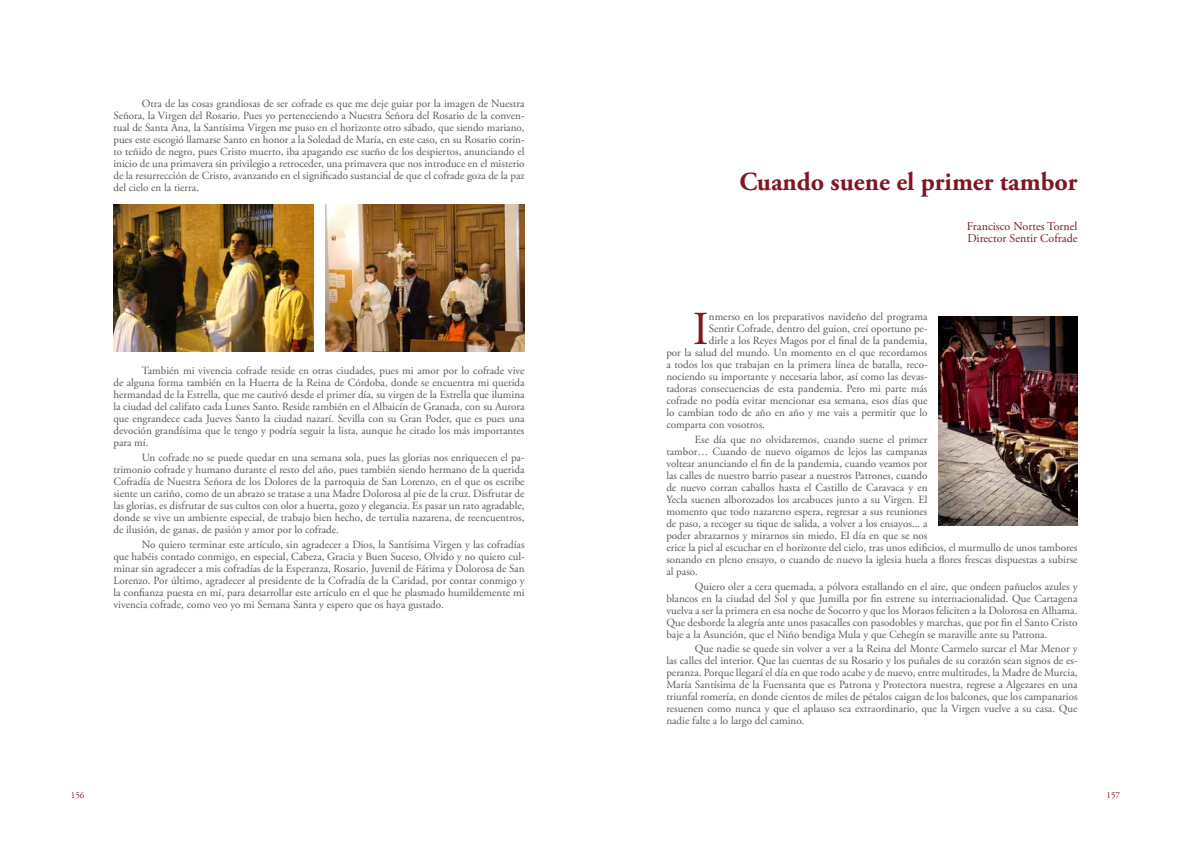
<style>
.page{position:relative;width:1191px;height:842px;background:#fff}
.page>*{position:absolute;margin:0;border:0;box-sizing:border-box;transform-origin:0 0}
.t1{font:47.2px "Adobe Garamond Pro";color:#801623}
.t2{font:700 26px "Adobe Garamond Pro";color:#801623}
.t3{font:12px/12px "Adobe Garamond Pro";color:#801623}
.t4{font:11px/12px "Adobe Garamond Pro";color:#575756;text-align:justify}
.t5{font:9px "Adobe Garamond Pro";color:#801623}
</style>
<div class="page">
<img style="left:113px;top:204px;width:200px;height:147px">
<img style="left:325px;top:204px;width:199px;height:147px">
<img style="left:938px;top:316px;width:139px;height:210px">
<p class="t4" style="left:113px;top:98px;width:413px;text-indent:28px">Otra de las cosas grandiosas de ser cofrade es que me deje guiar por la imagen de Nuestra Señora, la Virgen del Rosario. Pues yo perteneciendo a Nuestra Señora del Rosario de la conven&shy;tual de Santa Ana, la Santísima Virgen me puso en el horizonte otro sábado, que siendo mariano, pues este escogió llamarse Santo en honor a la Soledad de María, en este caso, en su Rosario corin&shy;to teñido de negro, pues Cristo muerto, iba apagando ese sueño de los despiertos, anunciando el inicio de una primavera sin privilegio a retroceder, una primavera que nos introduce en el misterio de la resurrección de Cristo, avanzando en el significado sustancial de que el cofrade goza de la paz del cielo en la tierra.</p>
<p class="t4" style="left:113px;top:365px;width:413px;text-indent:28px">También mi vivencia cofrade reside en otras ciudades, pues mi amor por lo cofrade vive de alguna forma también en la Huerta de la Reina de Córdoba, donde se encuentra mi querida hermandad de la Estrella, que me cautivó desde el primer día, su virgen de la Estrella que ilumina la ciudad del califato cada Lunes Santo. Reside también en el Albaicín de Granada, con su Aurora que engrandece cada Jueves Santo la ciudad nazarí. Sevilla con su Gran Poder, que es pues una devoción grandísima que le tengo y podría seguir la lista, aunque he citado los más importantes para mí.</p>
<p class="t4" style="left:113px;top:452px;width:413px;text-indent:28px">Un cofrade no se puede quedar en una semana sola, pues las glorias nos enriquecen el pa&shy;trimonio cofrade y humano durante el resto del año, pues también siendo hermano de la querida Cofradía de Nuestra Señora de los Dolores de la parroquia de San Lorenzo, en el que os escribe siente un cariño, como de un abrazo se tratase a una Madre Dolorosa al pie de la cruz. Disfrutar de las glorias, es disfrutar de sus cultos con olor a huerta, gozo y elegancia. Es pasar un rato agradable, donde se vive un ambiente especial, de trabajo bien hecho, de tertulia nazarena, de reencuentros, de ilusión, de ganas, de pasión y amor por lo cofrade.</p>
<p class="t4" style="left:113px;top:539px;width:413px;text-indent:28px">No quiero terminar este artículo, sin agradecer a Dios, la Santísima Virgen y las cofradías que habéis contado conmigo, en especial, Cabeza, Gracia y Buen Suceso, Olvido y no quiero cul&shy;minar sin agradecer a mis cofradías de la Esperanza, Rosario, Juvenil de Fátima y Dolorosa de San Lorenzo. Por último, agradecer al presidente de la Cofradía de la Caridad, por contar conmigo y la confianza puesta en mí, para desarrollar este artículo en el que he plasmado humildemente mi vivencia cofrade, como veo yo mi Semana Santa y espero que os haya gustado.</p>
<h2 class="t2" style="left:739px;top:167px;width:339px">Cuando suene el primer tambor</h2>
<p class="t3" style="left:967px;top:220px;width:112px">Francisco Nortes Tornel<br>Director Sentir Cofrade</p>
<h1 class="t1" style="left:693px;top:301px;width:17px">I</h1>
<p class="t4" style="left:709px;top:311px;width:220px">nmerso en los preparativos navideño del programa</p>
<p class="t4" style="left:709px;top:323px;width:220px">Sentir Cofrade, dentro del guion, creí oportuno pe-</p>
<p class="t4" style="left:709px;top:335px;width:220px">dirle a los Reyes Magos por el final de la pandemia,</p>
<p class="t4" style="left:666px;top:347px;width:262px">por la salud del mundo. Un momento en el que recordamos</p>
<p class="t4" style="left:666px;top:359px;width:263px">a todos los que trabajan en la primera línea de batalla, reco-</p>
<p class="t4" style="left:666px;top:371px;width:263px">nociendo su importante y necesaria labor, así como las devas-</p>
<p class="t4" style="left:666px;top:383px;width:262px">tadoras consecuencias de esta pandemia. Pero mi parte más</p>
<p class="t4" style="left:666px;top:395px;width:263px">cofrade no podía evitar mencionar esa semana, esos días que</p>
<p class="t4" style="left:666px;top:407px;width:262px">lo cambian todo de año en año y me vais a permitir que lo</p>
<p class="t4" style="left:666px;top:419px;width:100px">comparta con vosotros.</p>
<p class="t4" style="left:666px;top:434px;width:413px;text-align:left;text-indent:28px">Ese día que no olvidaremos, cuando suene el primer<br>tambor… Cuando de nuevo oigamos de lejos las campanas<br>voltear anunciando el fin de la pandemia, cuando veamos por<br>las calles de nuestro barrio pasear a nuestros Patrones, cuando<br>de nuevo corran caballos hasta el Castillo de Caravaca y en<br>Yecla suenen alborozados los arcabuces junto a su Virgen. El<br>momento que todo nazareno espera, regresar a sus reuniones<br>de paso, a recoger su tique de salida, a volver a los ensayos... a<br>poder abrazarnos y mirarnos sin miedo. El día en que se nos<br>erice la piel al escuchar en el horizonte del cielo, tras unos edificios, el murmullo de unos tambores sonando en pleno ensayo, o cuando de nuevo la iglesia huela a flores frescas dispuestas a subirse al paso.</p>
<p class="t4" style="left:666px;top:580px;width:413px;text-indent:28px">Quiero oler a cera quemada, a pólvora estallando en el aire, que ondeen pañuelos azules y blancos en la ciudad del Sol y que Jumilla por fin estrene su internacionalidad. Que Cartagena vuelva a ser la primera en esa noche de Socorro y que los Moraos feliciten a la Dolorosa en Alhama.<br>Que desborde la alegría ante unos pasacalles con pasodobles y marchas, que por fin el Santo Cristo baje a la Asunción, que el Niño bendiga Mula y que Cehegín se maraville ante su Patrona.</p>
<p class="t4" style="left:666px;top:643px;width:413px;text-indent:28px">Que nadie se quede sin volver a ver a la Reina del Monte Carmelo surcar el Mar Menor y las calles del interior. Que las cuentas de su Rosario y los puñales de su corazón sean signos de es&shy;peranza. Porque llegará el día en que todo acabe y de nuevo, entre multitudes, la Madre de Murcia, María Santísima de la Fuensanta que es Patrona y Protectora nuestra, regrese a Algezares en una triunfal romería, en donde cientos de miles de pétalos caigan de los balcones, que los campanarios resuenen como nunca y que el aplauso sea extraordinario, que la Virgen vuelve a su casa. Que nadie falte a lo largo del camino.</p>
<p class="t5" style="left:71px;top:789px;width:15px">156</p>
<p class="t5" style="left:1106px;top:789px;width:15px">157</p>
</div>
